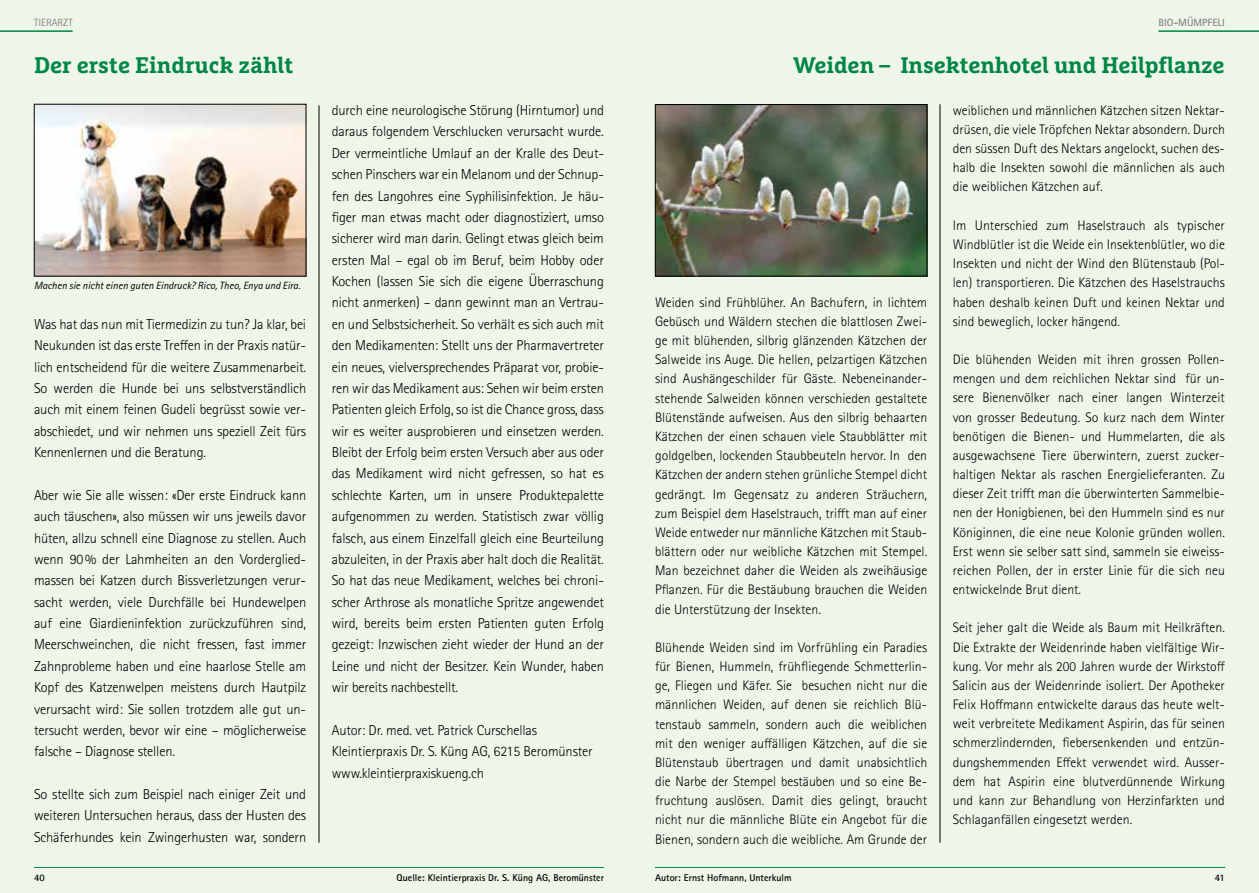
<style>
.page{position:relative;width:1259px;height:893px;background:#fff}
.page>*{position:absolute;margin:0;border:0;box-sizing:border-box;transform-origin:0 0}
.t1{font:700 22.5px "Marselis Slab Pro";letter-spacing:-.005em;color:#008645}
.t2{font:300 14.4px/21.3px "Rotis Sans Serif Std";letter-spacing:-.01em;color:#000;text-align:justify}
.t3{font:300 13.8px/19.2px "Rotis Sans Serif Std";color:#000;text-align:justify}
.t4{font:italic 10.5px "Rotis Sans Serif Std";color:#000}
.t5{font:700 10.5px "Rotis Sans Serif Std";color:#868786}
.t6{font:10.5px "Rotis Sans Serif Std";color:#868786}
.t7{font:700 9.9px "Rotis Sans Serif Std";color:#000}
</style>
<div class="page">
<div style="left:0;top:0;width:629px;height:893px;background:#eef5e9"></div>
<hr style="left:319px;top:105px;width:1px;height:738px;background:#000">
<img style="left:36px;top:106px;width:268px;height:168px">
<hr style="left:0;top:30px;width:73px;height:2px;background:#008645">
<hr style="left:34px;top:867px;width:570px;height:1px;background:#008645">
<div style="left:629px;top:0;width:630px;height:893px;background:#eef5e9"></div>
<hr style="left:655px;top:867px;width:570px;height:1px;background:#008645">
<hr style="left:939px;top:104px;width:1px;height:739px;background:#000">
<hr style="left:1158px;top:30px;width:101px;height:2px;background:#008645">
<img style="left:657px;top:106px;width:268px;height:168px">
<div style="left:655px;top:104px;width:272px;height:172px;border:1px solid #000"></div>
<p class="t6" style="left:34px;top:16px;width:40px">TIERARZT</p>
<h1 class="t1" style="left:34px;top:51px;width:261px">Der erste Eindruck zählt</h1>
<p class="t4" style="left:34px;top:279px;width:268px">Machen sie nicht einen guten Eindruck? Rico, Theo, Enya und Eira.</p>
<p class="t2" style="left:34px;top:314px;width:274px">Was hat das nun mit Tiermedizin zu tun? Ja klar, bei Neukunden ist das erste Treffen in der Praxis natür&shy;lich entscheidend für die weitere Zusammenarbeit.<br>So werden die Hunde bei uns selbstverständlich auch mit einem feinen Gudeli begrüsst sowie ver&shy;abschiedet, und wir nehmen uns speziell Zeit fürs Kennenlernen und die Beratung.</p>
<p class="t2" style="left:34px;top:485px;width:274px">Aber wie Sie alle wissen: «Der erste Eindruck kann auch täuschen», also müssen wir uns jeweils davor hüten, allzu schnell eine Diagnose zu stellen. Auch wenn 90% der Lahmheiten an den Vorderglied&shy;massen bei Katzen durch Bissverletzungen verur&shy;sacht werden, viele Durchfälle bei Hundewelpen auf eine Giardieninfektion zurückzuführen sind, Meerschweinchen, die nicht fressen, fast immer Zahnprobleme haben und eine haarlose Stelle am Kopf des Katzenwelpen meistens durch Hautpilz verursacht wird: Sie sollen trotzdem alle gut un&shy;tersucht werden, bevor wir eine – möglicherweise falsche – Diagnose stellen.</p>
<p class="t2" style="left:34px;top:784px;width:274px">So stellte sich zum Beispiel nach einiger Zeit und weiteren Untersuchen heraus, dass der Husten des Schäferhundes kein Zwingerhusten war, sondern</p>
<p class="t7" style="left:34px;top:871px;width:12px">40</p>
<p class="t2" style="left:332px;top:100px;width:274px">durch eine neurologische Störung (Hirntumor) und daraus folgendem Verschlucken verursacht wurde.<br>Der vermeintliche Umlauf an der Kralle des Deut&shy;schen Pinschers war ein Melanom und der Schnup&shy;fen des Langohres eine Syphilisinfektion. Je häu&shy;figer man etwas macht oder diagnostiziert, umso sicherer wird man darin. Gelingt etwas gleich beim ersten Mal – egal ob im Beruf, beim Hobby oder Kochen (lassen Sie sich die eigene Überraschung nicht anmerken) – dann gewinnt man an Vertrau&shy;en und Selbstsicherheit. So verhält es sich auch mit den Medikamenten: Stellt uns der Pharmavertreter ein neues, vielversprechendes Präparat vor, probie&shy;ren wir das Medikament aus: Sehen wir beim ersten Patienten gleich Erfolg, so ist die Chance gross, dass wir es weiter ausprobieren und einsetzen werden.<br>Bleibt der Erfolg beim ersten Versuch aber aus oder das Medikament wird nicht gefressen, so hat es schlechte Karten, um in unsere Produktepalette aufgenommen zu werden. Statistisch zwar völlig falsch, aus einem Einzelfall gleich eine Beurteilung abzuleiten, in der Praxis aber halt doch die Realität.<br>So hat das neue Medikament, welches bei chroni&shy;scher Arthrose als monatliche Spritze angewendet wird, bereits beim ersten Patienten guten Erfolg gezeigt: Inzwischen zieht wieder der Hund an der Leine und nicht der Besitzer. Kein Wunder, haben wir bereits nachbestellt.</p>
<p class="t2" style="left:332px;top:720px;width:262px;text-align:left">Autor: Dr. med. vet. Patrick Curschellas<br>Kleintierpraxis Dr. S. Küng AG, 6215 Beromünster www.kleintierpraxiskueng.ch</p>
<p class="t7" style="left:396px;top:871px;width:209px">Quelle: Kleintierpraxis Dr. S. Küng AG, Beromünster</p>
<p class="t5" style="left:1158px;top:15px;width:68px">BIO-MÜMPFELI</p>
<h1 class="t1" style="left:793px;top:51px;width:433px">Weiden – Insektenhotel und Heilpflanze</h1>
<p class="t3" style="left:655px;top:293px;width:274px">Weiden sind Frühblüher. An Bachufern, in lichtem Gebüsch und Wäldern stechen die blattlosen Zwei&shy;ge mit blühenden, silbrig glänzenden Kätzchen der Salweide ins Auge. Die hellen, pelzartigen Kätzchen sind Aushängeschilder für Gäste. Nebeneinander&shy;stehende Salweiden können verschieden gestaltete Blütenstände aufweisen. Aus den silbrig behaarten Kätzchen der einen schauen viele Staubblätter mit goldgelben, lockenden Staubbeuteln hervor. In den Kätzchen der andern stehen grünliche Stempel dicht gedrängt. Im Gegensatz zu anderen Sträuchern, zum Beispiel dem Haselstrauch, trifft man auf einer Weide entweder nur männliche Kätzchen mit Staub&shy;blättern oder nur weibliche Kätzchen mit Stempel.<br>Man bezeichnet daher die Weiden als zweihäusige Pflanzen. Für die Bestäubung brauchen die Weiden die Unterstützung der Insekten.</p>
<p class="t3" style="left:655px;top:638px;width:274px">Blühende Weiden sind im Vorfrühling ein Paradies für Bienen, Hummeln, frühfliegende Schmetterlin&shy;ge, Fliegen und Käfer. Sie besuchen nicht nur die männlichen Weiden, auf denen sie reichlich Blü&shy;tenstaub sammeln, sondern auch die weiblichen mit den weniger auffälligen Kätzchen, auf die sie Blütenstaub übertragen und damit unabsichtlich die Narbe der Stempel bestäuben und so eine Be&shy;fruchtung auslösen. Damit dies gelingt, braucht nicht nur die männliche Blüte ein Angebot für die Bienen, sondern auch die weibliche. Am Grunde der</p>
<p class="t7" style="left:655px;top:871px;width:138px">Autor: Ernst Hofmann, Unterkulm</p>
<p class="t3" style="left:952px;top:101px;width:274px">weiblichen und männlichen Kätzchen sitzen Nektar&shy;drüsen, die viele Tröpfchen Nektar absondern. Durch den süssen Duft des Nektars angelockt, suchen des&shy;halb die Insekten sowohl die männlichen als auch die weiblichen Kätzchen auf.</p>
<p class="t3" style="left:952px;top:216px;width:274px">Im Unterschied zum Haselstrauch als typischer Windblütler ist die Weide ein Insektenblütler, wo die Insekten und nicht der Wind den Blütenstaub (Pol&shy;len) transportieren. Die Kätzchen des Haselstrauchs haben deshalb keinen Duft und keinen Nektar und sind beweglich, locker hängend.</p>
<p class="t3" style="left:952px;top:350px;width:274px">Die blühenden Weiden mit ihren grossen Pollen&shy;mengen und dem reichlichen Nektar sind für un&shy;sere Bienenvölker nach einer langen Winterzeit von grosser Bedeutung. So kurz nach dem Winter benötigen die Bienen- und Hummelarten, die als ausgewachsene Tiere überwintern, zuerst zucker&shy;haltigen Nektar als raschen Energielieferanten. Zu dieser Zeit trifft man die überwinterten Sammelbie&shy;nen der Honigbienen, bei den Hummeln sind es nur Königinnen, die eine neue Kolonie gründen wollen.<br>Erst wenn sie selber satt sind, sammeln sie eiweiss&shy;reichen Pollen, der in erster Linie für die sich neu entwickelnde Brut dient.</p>
<p class="t3" style="left:952px;top:618px;width:274px">Seit jeher galt die Weide als Baum mit Heilkräften.<br>Die Extrakte der Weidenrinde haben vielfältige Wir&shy;kung. Vor mehr als 200 Jahren wurde der Wirkstoff Salicin aus der Weidenrinde isoliert. Der Apotheker Felix Hoffmann entwickelte daraus das heute welt&shy;weit verbreitete Medikament Aspirin, das für seinen schmerzlindernden, fiebersenkenden und entzün&shy;dungshemmenden Effekt verwendet wird. Ausser&shy;dem hat Aspirin eine blutverdünnende Wirkung und kann zur Behandlung von Herzinfarkten und Schlaganfällen eingesetzt werden.</p>
<p class="t7" style="left:1214px;top:871px;width:12px">41</p>
</div>
